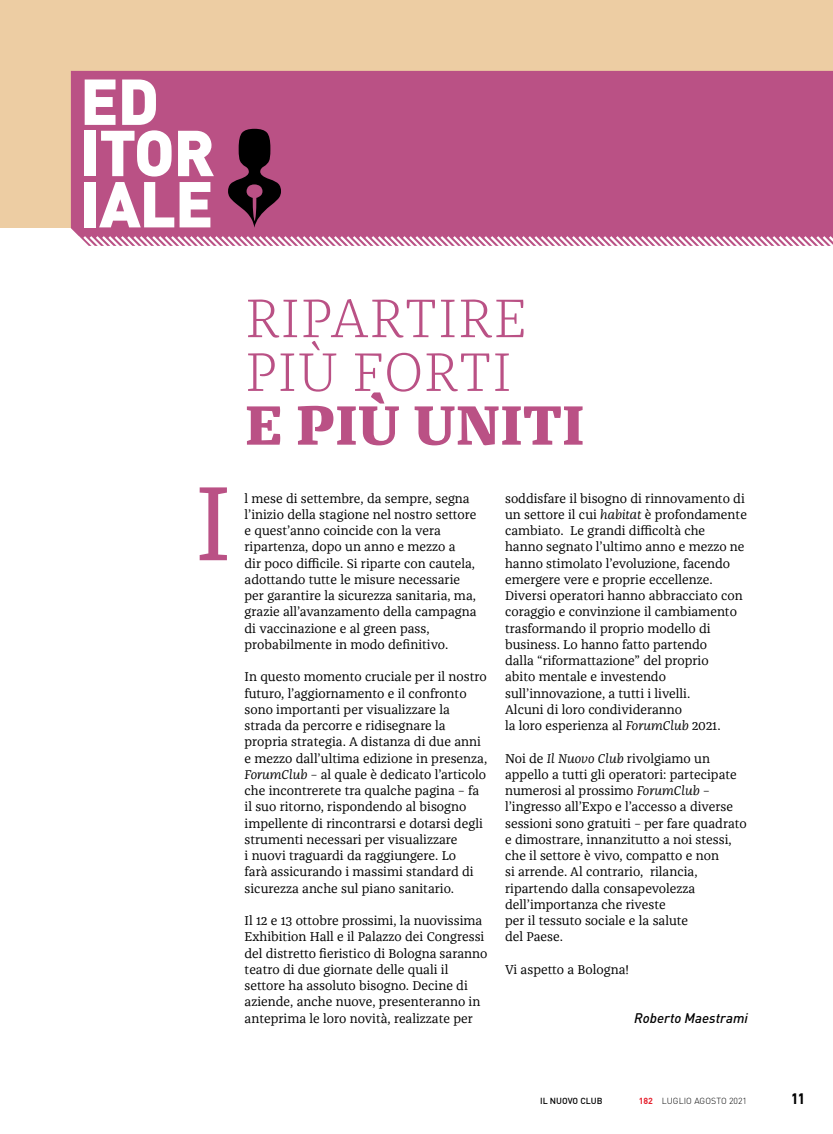
<style>
.page{position:relative;width:833px;height:1134px;background:#fff}
.page>*{position:absolute;margin:0;border:0;box-sizing:border-box;transform-origin:0 0}
.t1{font:109.5px "Franziska Web W03";color:#ba5185}
.t2{font:900 63.75px "DIN Pro";letter-spacing:-.02em;color:#fff}
.ARTICOLO_Titolo{font:800 57.5px "Franziska Web W03";letter-spacing:.01em;color:#ba5185}
.ARTICOLO_Titolo-2{font:300 56.25px/53.8px "Franziska Web W03";letter-spacing:.01em;color:#ba5185}
.t3{font:900 condensed 15px "DIN Pro";color:#000}
.t4{font:italic 500 13.75px "DIN Pro";color:#000}
.EDITORIALE__Testo{font:13.12px/16.2px "Franziska Web W03";color:#000}
.t5{font:300 8.75px "DIN Pro";letter-spacing:.01em;color:#000}
.t6{font:500 8.75px "DIN Pro";color:#000}
.s1{font-style:italic}
.s2{font-weight:700;color:#e62330}
</style>
<div class="page">
<div style="left:0;top:0;width:833px;height:228px;background:#edcda3"></div>
<div style="left:71px;top:71px;width:762px;height:163px;background:#ba5185"></div>
<svg style="left:77px;top:234px;width:756px;height:12px"></svg>
<svg style="left:228px;top:129px;width:53px;height:99px;background:#602a45"></svg>
<p class="t2" style="left:80px;top:59px;width:80px">ED</p>
<p class="t2" style="left:80px;top:110px;width:136px">ITOR</p>
<p class="t2" style="left:80px;top:161px;width:135px">IALE</p>
<p class="ARTICOLO_Titolo-2" style="left:245px;top:293px;width:284px">RIPARTIRE<br>PIÙ FORTI</p>
<p class="ARTICOLO_Titolo" style="left:245px;top:391px;width:341px">E PIÙ UNITI</p>
<p class="t1" style="left:194px;top:455px;width:39px">I</p>
<p class="EDITORIALE__Testo" style="left:244px;top:490px;width:233px">l mese di settembre, da sempre, segna l’inizio della stagione nel nostro settore e quest’anno coincide con la vera ripartenza, dopo un anno e mezzo a<br>dir poco difficile. Si riparte con cautela, adottando tutte le misure necessarie per garantire la sicurezza sanitaria, ma, grazie all’avanzamento della campagna di vaccinazione e al green pass, probabilmente in modo definitivo.</p>
<p class="EDITORIALE__Testo" style="left:244px;top:669px;width:244px">In questo momento cruciale per il nostro futuro, l’aggiornamento e il confronto sono importanti per visualizzare la strada da percorre e ridisegnare la propria strategia. A distanza di due anni e mezzo dall’ultima edizione in presenza, <span class="s1">ForumClub</span> – al quale è dedicato l’articolo che incontrerete tra qualche pagina – fa il suo ritorno, rispondendo al bisogno impellente di rincontrarsi e dotarsi degli strumenti necessari per visualizzare<br>i nuovi traguardi da raggiungere. Lo<br>farà assicurando i massimi standard di sicurezza anche sul piano sanitario.</p>
<p class="EDITORIALE__Testo" style="left:244px;top:912px;width:244px">Il 12 e 13 ottobre prossimi, la nuovissima Exhibition Hall e il Palazzo dei Congressi del distretto fieristico di Bologna saranno teatro di due giornate delle quali il settore ha assoluto bisogno. Decine di aziende, anche nuove, presenteranno in anteprima le loro novità, realizzate per</p>
<p class="EDITORIALE__Testo" style="left:505px;top:490px;width:243px">soddisfare il bisogno di rinnovamento di un settore il cui <span class="s1">habitat</span> è profondamente cambiato. Le grandi difficoltà che<br>hanno segnato l’ultimo anno e mezzo ne hanno stimolato l’evoluzione, facendo emergere vere e proprie eccellenze.<br>Diversi operatori hanno abbracciato con coraggio e convinzione il cambiamento trasformando il proprio modello di business. Lo hanno fatto partendo<br>dalla “riformattazione” del proprio<br>abito mentale e investendo sull’innovazione, a tutti i livelli.<br>Alcuni di loro condivideranno<br>la loro esperienza al <span class="s1">ForumClub</span> 2021.</p>
<p class="EDITORIALE__Testo" style="left:505px;top:750px;width:243px">Noi de <span class="s1">Il Nuovo Club</span> rivolgiamo un appello a tutti gli operatori: partecipate numerosi al prossimo <span class="s1">ForumClub</span> – l’ingresso all’Expo e l’accesso a diverse sessioni sono gratuiti – per fare quadrato e dimostrare, innanzitutto a noi stessi, che il settore è vivo, compatto e non<br>si arrende. Al contrario, rilancia, ripartendo dalla consapevolezza dell’importanza che riveste<br>per il tessuto sociale e la salute<br>del Paese.</p>
<p class="EDITORIALE__Testo" style="left:505px;top:961px;width:125px">Vi aspetto a Bologna!</p>
<p class="t4" style="left:634px;top:1009px;width:115px">Roberto Maestrami</p>
<p class="t6" style="left:540px;top:1095px;width:64px">IL NUOVO CLUB</p>
<p class="t5" style="left:639px;top:1095px;width:110px"><span class="s2">182</span> LUGLIO AGOSTO 2021</p>
<p class="t3" style="left:791px;top:1089px;width:14px">11</p>
</div>
